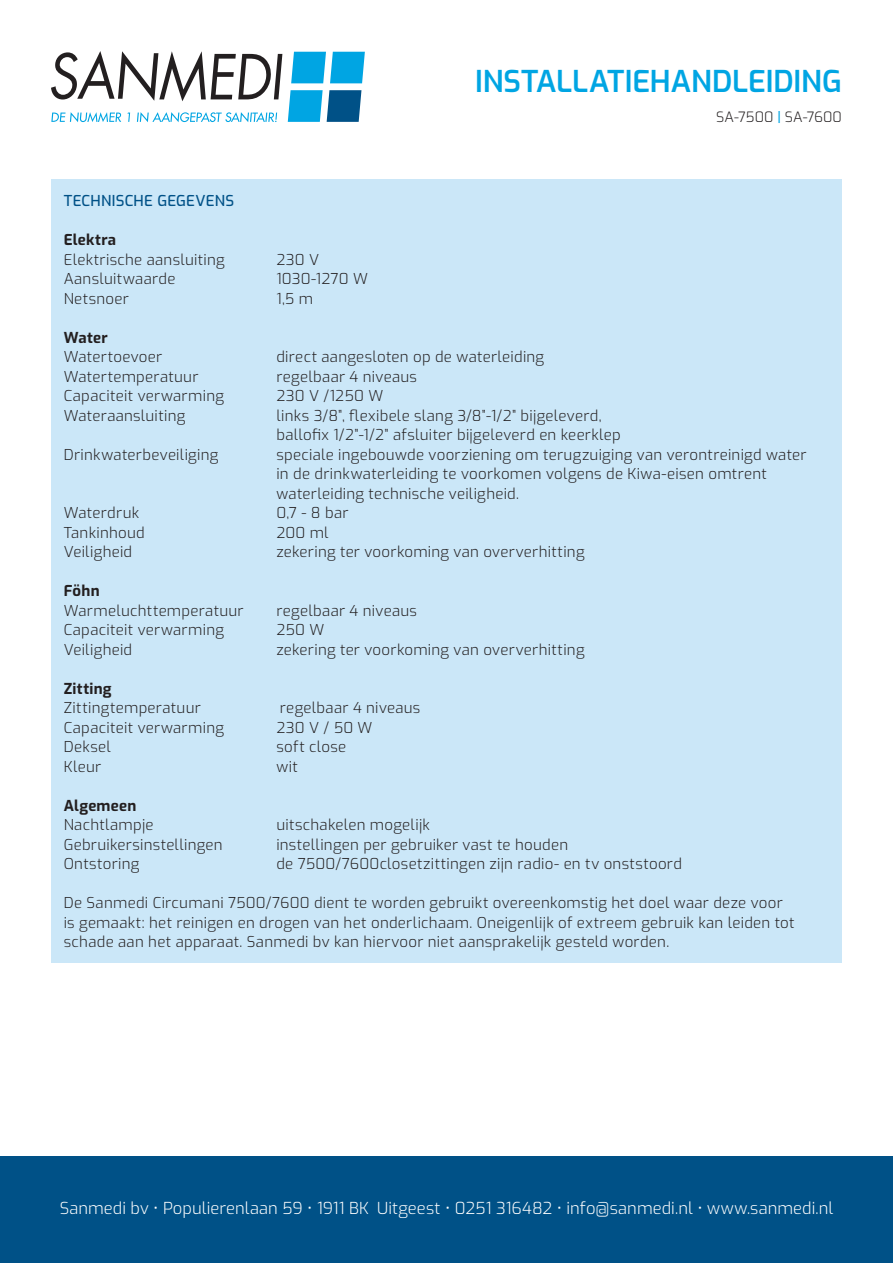
<style>
.page{position:relative;width:893px;height:1263px;background:#fff}
.page>*{position:absolute;margin:0;border:0;box-sizing:border-box;transform-origin:0 0}
.t1{font:600 30px "Exo";letter-spacing:-.005em;color:#00a5e3}
.t2{font:300 16.5px "Exo";letter-spacing:.005em;color:#fff}
.t3{font:300 15px/19.5px "Exo";letter-spacing:.02em;color:#231f20}
.t4{font:700 15px "Exo";letter-spacing:.02em;color:#231f20}
.t5{font:500 15px "Exo";letter-spacing:.015em;color:#005187}
.t6{font:300 14.25px "Exo";letter-spacing:.005em;color:#231f20}
.s1{font-weight:500;color:#00a5e3}
</style>
<div class="page">
<svg style="left:51px;top:51px;width:231px;height:50px"></svg>
<svg style="left:291px;top:52px;width:74px;height:31px;background:#22b1e6"></svg>
<svg style="left:288px;top:90px;width:73px;height:32px;background:#218cbe"></svg>
<svg style="left:51px;top:112px;width:227px;height:10px"></svg>
<div style="left:0;top:1157px;width:893px;height:106px;background:#005187"></div>
<div style="left:51px;top:179px;width:791px;height:783px;background:#cbe7f8"></div>
<h1 class="t1" style="left:475px;top:59px;width:368px">INSTALLATIEHANDLEIDING</h1>
<p class="t6" style="left:716px;top:107px;width:127px">SA-7500 <span class="s1">|</span> SA-7600</p>
<p class="t5" style="left:64px;top:190px;width:172px">TECHNISCHE GEGEVENS</p>
<p class="t4" style="left:64px;top:229px;width:54px">Elektra</p>
<p class="t3" style="left:64px;top:249px;width:163px">Elektrische aansluiting</p>
<p class="t3" style="left:276px;top:249px;width:44px">230 V</p>
<p class="t3" style="left:64px;top:268px;width:113px">Aansluitwaarde</p>
<p class="t3" style="left:276px;top:268px;width:93px">1030-1270 W</p>
<p class="t3" style="left:64px;top:288px;width:67px">Netsnoer</p>
<p class="t3" style="left:276px;top:288px;width:38px">1,5 m</p>
<p class="t4" style="left:64px;top:326px;width:46px">Water</p>
<p class="t3" style="left:64px;top:346px;width:100px">Watertoevoer</p>
<p class="t3" style="left:276px;top:346px;width:269px">direct aangesloten op de waterleiding</p>
<p class="t3" style="left:64px;top:366px;width:136px">Watertemperatuur</p>
<p class="t3" style="left:276px;top:366px;width:142px">regelbaar 4 niveaus</p>
<p class="t3" style="left:64px;top:385px;width:162px">Capaciteit verwarming</p>
<p class="t3" style="left:276px;top:385px;width:108px">230 V /1250 W</p>
<p class="t3" style="left:64px;top:405px;width:123px">Wateraansluiting</p>
<p class="t3" style="left:276px;top:405px;width:346px">links 3/8”, flexibele slang 3/8”-1/2” bijgeleverd, ballofix 1/2”-1/2” afsluiter bijgeleverd en keerklep</p>
<p class="t3" style="left:64px;top:444px;width:156px">Drinkwaterbeveiliging</p>
<p class="t3" style="left:276px;top:444px;width:532px">speciale ingebouwde voorziening om terugzuiging van verontreinigd water in de drinkwaterleiding te voorkomen volgens de Kiwa-eisen omtrent waterleiding technische veiligheid.</p>
<p class="t3" style="left:64px;top:502px;width:77px">Waterdruk</p>
<p class="t3" style="left:276px;top:502px;width:74px">0,7 - 8 bar</p>
<p class="t3" style="left:64px;top:522px;width:82px">Tankinhoud</p>
<p class="t3" style="left:276px;top:522px;width:54px">200 ml</p>
<p class="t3" style="left:64px;top:541px;width:70px">Veiligheid</p>
<p class="t3" style="left:276px;top:541px;width:310px">zekering ter voorkoming van oververhitting</p>
<p class="t4" style="left:64px;top:580px;width:37px">Föhn</p>
<p class="t3" style="left:64px;top:600px;width:181px">Warmeluchttemperatuur</p>
<p class="t3" style="left:276px;top:600px;width:142px">regelbaar 4 niveaus</p>
<p class="t3" style="left:64px;top:619px;width:162px">Capaciteit verwarming</p>
<p class="t3" style="left:276px;top:619px;width:49px">250 W</p>
<p class="t3" style="left:64px;top:639px;width:70px">Veiligheid</p>
<p class="t3" style="left:276px;top:639px;width:310px">zekering ter voorkoming van oververhitting</p>
<p class="t4" style="left:64px;top:677px;width:49px">Zitting</p>
<p class="t3" style="left:64px;top:697px;width:139px">Zittingtemperatuur</p>
<p class="t3" style="left:280px;top:697px;width:142px">regelbaar 4 niveaus</p>
<p class="t3" style="left:64px;top:717px;width:162px">Capaciteit verwarming</p>
<p class="t3" style="left:276px;top:717px;width:98px">230 V / 50 W</p>
<p class="t3" style="left:64px;top:736px;width:48px">Deksel</p>
<p class="t3" style="left:276px;top:736px;width:72px">soft close</p>
<p class="t3" style="left:64px;top:756px;width:39px">Kleur</p>
<p class="t3" style="left:276px;top:756px;width:23px">wit</p>
<p class="t4" style="left:64px;top:794px;width:74px">Algemeen</p>
<p class="t3" style="left:64px;top:814px;width:91px">Nachtlampje</p>
<p class="t3" style="left:276px;top:814px;width:155px">uitschakelen mogelijk</p>
<p class="t3" style="left:64px;top:834px;width:160px">Gebruikersinstellingen</p>
<p class="t3" style="left:276px;top:834px;width:293px">instellingen per gebruiker vast te houden</p>
<p class="t3" style="left:64px;top:853px;width:77px">Ontstoring</p>
<p class="t3" style="left:276px;top:853px;width:407px">de 7500/7600closetzittingen zijn radio- en tv onststoord</p>
<p class="t3" style="left:64px;top:892px;width:732px">De Sanmedi Circumani 7500/7600 dient te worden gebruikt overeenkomstig het doel waar deze voor is gemaakt: het reinigen en drogen van het onderlichaam. Oneigenlijk of extreem gebruik kan leiden tot schade aan het apparaat. Sanmedi bv kan hiervoor niet aansprakelijk gesteld worden.</p>
<p class="t2" style="left:60px;top:1196px;width:775px">Sanmedi bv • Populierenlaan 59 • 1911 BK Uitgeest • 0251 316482 • info@sanmedi.nl • www.sanmedi.nl</p>
</div>
